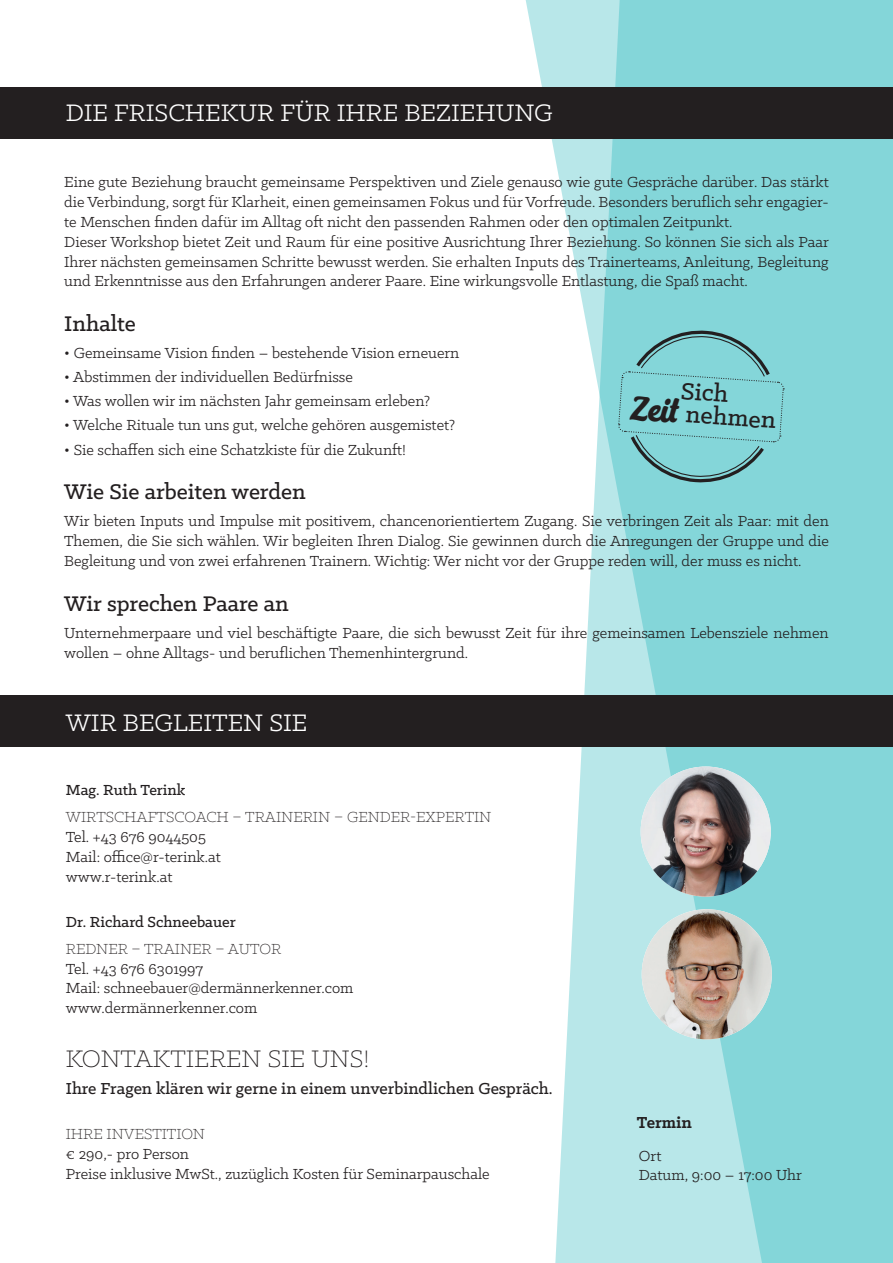
<style>
.page{position:relative;width:893px;height:1263px;background:#fff}
.page>*{position:absolute;margin:0;border:0;box-sizing:border-box;transform-origin:0 0}
.t1{font:27px "Klinic Slab";color:#fff}
.t2{font:300 27px "Klinic Slab";color:#231f20}
.t3{font:500 26.55px/23.2px "Klinic Slab";color:#231f20;text-align:center}
.t4{font:500 24px "Klinic Slab";color:#231f20}
.t5{font:500 18px "Klinic Slab";color:#231f20}
.t6{font:700 18px "Klinic Slab";color:#231f20}
.t7{font:16.5px/19.8px "Klinic Slab";color:#231f20}
.t8{font:300 16.5px "Klinic Slab";color:#231f20}
.t9{font:500 16.5px "Klinic Slab";color:#231f20}
.s1{font-family:"Selphia";font-weight:400;font-size:32.4px}
</style>
<div class="page">
<svg style="left:518px;top:0;width:375px;height:1263px;fill:#84d6d9"></svg>
<div style="left:0;top:87px;width:893px;height:52px;background:#231f20"></div>
<div style="left:1px;top:695px;width:892px;height:51px;background:#231f20"></div>
<svg style="left:618px;top:330px;width:166px;height:156px"></svg>
<img style="left:641px;top:766px;width:130px;height:131px;border-radius:65px">
<img style="left:642px;top:909px;width:130px;height:130px;border-radius:65px">
<h1 class="t1" style="left:66px;top:96px;width:488px">DIE FRISCHEKUR FÜR IHRE BEZIEHUNG</h1>
<p class="t7" style="left:64px;top:172px;width:766px">Eine gute Beziehung braucht gemeinsame Perspektiven und Ziele genauso wie gute Gespräche darüber. Das stärkt die Verbindung, sorgt für Klarheit, einen gemeinsamen Fokus und für Vorfreude. Besonders beruflich sehr engagier&shy;te Menschen finden dafür im Alltag oft nicht den passenden Rahmen oder den optimalen Zeitpunkt.<br>Dieser Workshop bietet Zeit und Raum für eine positive Ausrichtung Ihrer Beziehung. So können Sie sich als Paar Ihrer nächsten gemeinsamen Schritte bewusst werden. Sie erhalten Inputs des Trainerteams, Anleitung, Begleitung und Erkenntnisse aus den Erfahrungen anderer Paare. Eine wirkungsvolle Entlastung, die Spaß macht.</p>
<h3 class="t4" style="left:64px;top:309px;width:73px">Inhalte</h3>
<p class="t7" style="left:64px;top:343px;width:397px">• Gemeinsame Vision finden – bestehende Vision erneuern</p>
<p class="t7" style="left:64px;top:367px;width:290px">• Abstimmen der individuellen Bedürfnisse</p>
<p class="t7" style="left:64px;top:391px;width:368px">• Was wollen wir im nächsten Jahr gemeinsam erleben?</p>
<p class="t7" style="left:64px;top:415px;width:392px">• Welche Rituale tun uns gut, welche gehören ausgemistet?</p>
<p class="t7" style="left:64px;top:439px;width:343px">• Sie schaffen sich eine Schatzkiste für die Zukunft!</p>
<h3 class="t4" style="left:64px;top:477px;width:243px">Wie Sie arbeiten werden</h3>
<p class="t7" style="left:64px;top:511px;width:766px;text-align:justify">Wir bieten Inputs und Impulse mit positivem, chancenorientiertem Zugang. Sie verbringen Zeit als Paar: mit den Themen, die Sie sich wählen. Wir begleiten Ihren Dialog. Sie gewinnen durch die Anregungen der Gruppe und die Begleitung und von zwei erfahrenen Trainern. Wichtig: Wer nicht vor der Gruppe reden will, der muss es nicht.</p>
<h3 class="t4" style="left:64px;top:588px;width:226px">Wir sprechen Paare an</h3>
<p class="t7" style="left:64px;top:623px;width:766px">Unternehmerpaare und viel beschäftigte Paare, die sich bewusst Zeit für ihre gemeinsamen Lebensziele nehmen wollen – ohne Alltags- und beruflichen Themenhintergrund.</p>
<h2 class="t3" style="left:633px;top:375px;width:147px;rotate:4deg">Sich<br><span class="s1">Zeit</span> nehmen</h2>
<h1 class="t1" style="left:66px;top:705px;width:243px">WIR BEGLEITEN SIE</h1>
<p class="t9" style="left:66px;top:780px;width:121px">Mag. Ruth Terink</p>
<p class="t8" style="left:66px;top:807px;width:427px">WIRTSCHAFTSCOACH – TRAINERIN – GENDER-EXPERTIN</p>
<p class="t7" style="left:66px;top:827px;width:156px">Tel. +43 676 9044505<br>Mail: office@r-terink.at www.r-terink.at</p>
<p class="t9" style="left:66px;top:911px;width:171px">Dr. Richard Schneebauer</p>
<p class="t8" style="left:66px;top:938px;width:217px">REDNER – TRAINER – AUTOR</p>
<p class="t7" style="left:66px;top:958px;width:289px">Tel. +43 676 6301997<br>Mail: schneebauer@dermännerkenner.com www.dermännerkenner.com</p>
<h1 class="t2" style="left:66px;top:1042px;width:305px">KONTAKTIEREN SIE UNS!</h1>
<p class="t5" style="left:66px;top:1077px;width:488px">Ihre Fragen klären wir gerne in einem unverbindlichen Gespräch.</p>
<p class="t8" style="left:66px;top:1124px;width:141px">IHRE INVESTITION</p>
<p class="t7" style="left:66px;top:1143px;width:425px">€ 290,- pro Person<br>Preise inklusive MwSt., zuzüglich Kosten für Seminarpauschale</p>
<p class="t6" style="left:637px;top:1111px;width:57px">Termin</p>
<p class="t7" style="left:639px;top:1145px;width:165px">Ort<br>Datum, 9:00 – 17:00 Uhr</p>
</div>
